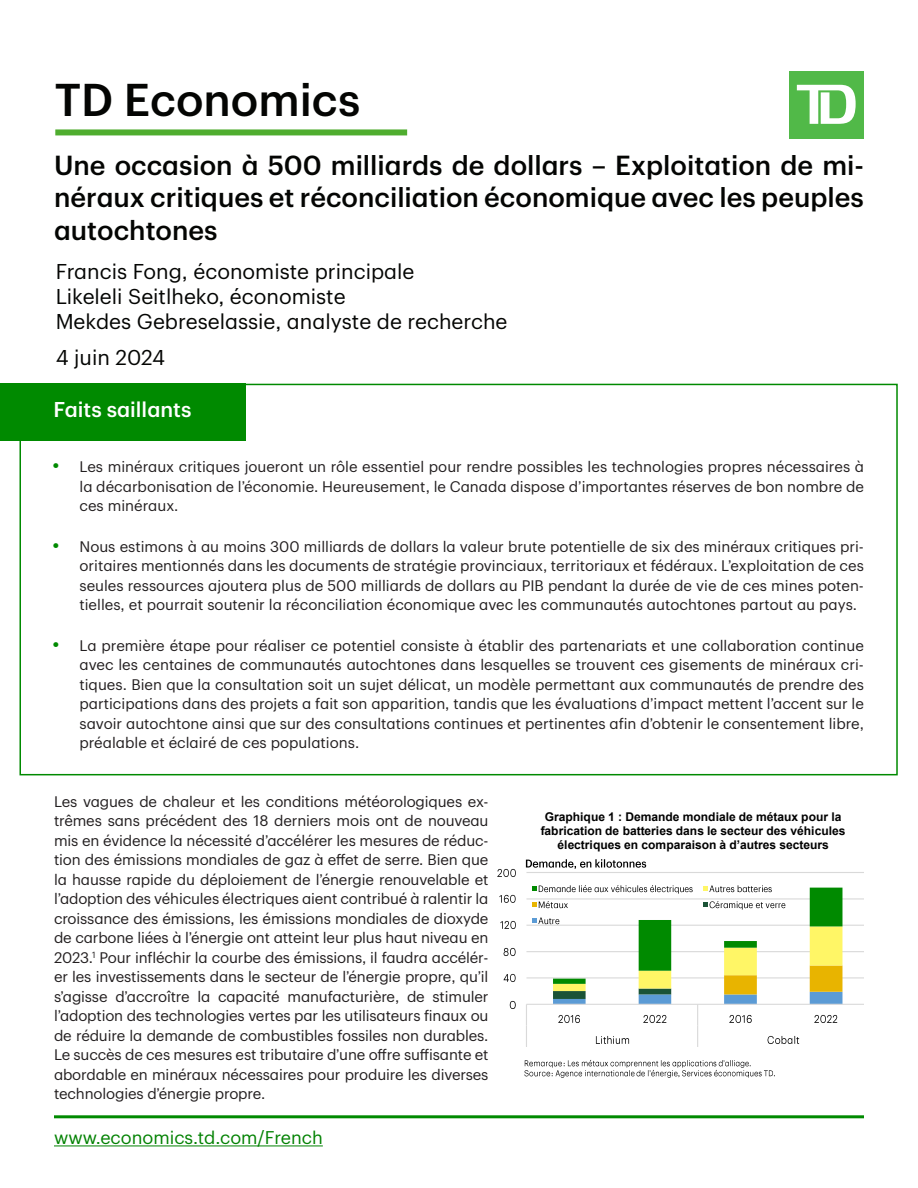
<style>
.page{position:relative;width:918px;height:1188px;background:#fff}
.page>*{position:absolute;margin:0;border:0;box-sizing:border-box;transform-origin:0 0}
.t1{font:500 45px "TD Graphik";color:#040503}
.Disclaimer{font:500 27px/32.4px "TD Graphik";color:#040503;text-align:justify}
.Disclaimer-2{font:21px "TD Graphik";color:#040503}
.t2{font:500 21px "TD Graphik";color:#fff}
.t3{font:18px "TD Graphik";color:#038203}
.Paragraph{font:15px/19.5px "TD Graphik";color:#231f20;text-align:justify}
.t4{font:700 12px/13.8px "Arial";color:#000;text-align:center}
.s1{font-size:21px;color:#008a00}
</style>
<div class="page">
<div style="left:789px;top:71px;width:75px;height:67px;background:#51b948"></div>
<svg style="left:797px;top:85px;width:59px;height:39px"></svg>
<div style="left:55px;top:129px;width:352px;height:6px;background:#4fad2f"></div>
<hr style="left:54px;top:1145px;width:269px;height:1px;background:#038203">
<hr style="left:54px;top:1115px;width:810px;height:3px;background:#008a00">
<hr style="left:526px;top:977px;width:338px;height:1px;background:#d9d9d9">
<hr style="left:526px;top:951px;width:338px;height:1px;background:#d9d9d9">
<hr style="left:526px;top:925px;width:338px;height:1px;background:#d9d9d9">
<hr style="left:526px;top:898px;width:338px;height:2px;background:#d9d9d9">
<hr style="left:526px;top:872px;width:338px;height:1px;background:#d9d9d9">
<hr style="left:526px;top:1004px;width:338px;height:1px;background:#d9d9d9">
<svg style="left:510px;top:1000px;width:17px;height:47px"></svg>
<img style="left:504px;top:973px;width:12px;height:9px">
<img style="left:504px;top:947px;width:12px;height:9px">
<img style="left:500px;top:920px;width:16px;height:9px">
<img style="left:500px;top:894px;width:16px;height:9px">
<img style="left:498px;top:868px;width:18px;height:9px">
<svg style="left:532px;top:886px;width:5px;height:5px"></svg>
<img style="left:538px;top:885px;width:136px;height:8px">
<svg style="left:532px;top:902px;width:5px;height:5px"></svg>
<img style="left:538px;top:899px;width:15px;height:10px">
<svg style="left:553px;top:886px;width:289px;height:161px"></svg>
<img style="left:710px;top:899px;width:79px;height:11px">
<svg style="left:532px;top:918px;width:5px;height:5px"></svg>
<img style="left:538px;top:914px;width:26px;height:11px">
<img style="left:525px;top:1060px;width:39px;height:7px">
<img style="left:564px;top:1060px;width:187px;height:7px">
<img style="left:525px;top:1070px;width:27px;height:7px">
<img style="left:552px;top:1067px;width:223px;height:10px">
<img style="left:526px;top:859px;width:121px;height:10px">
<div style="left:0;top:384px;width:245px;height:57px;background:#008a00"></div>
<h1 class="t1" style="left:55px;top:65px;width:307px">TD Economics</h1>
<p class="Disclaimer" style="left:54px;top:147px;width:811px">Une occasion à 500 milliards de dollars – Exploitation de mi&shy;néraux critiques et réconciliation économique avec les peuples autochtones</p>
<p class="Disclaimer-2" style="left:56px;top:255px;width:360px">Francis Fong, économiste principale</p>
<p class="Disclaimer-2" style="left:56px;top:281px;width:292px">Likeleli Seitlheko, économiste</p>
<p class="Disclaimer-2" style="left:56px;top:306px;width:453px">Mekdes Gebreselassie, analyste de recherche</p>
<p class="Disclaimer-2" style="left:56px;top:341px;width:111px">4 juin 2024</p>
<p class="t2" style="left:54px;top:393px;width:139px">Faits saillants</p>
<p class="Paragraph" style="left:80px;top:456px;width:786px;text-indent:-27px"><span class="s1">•</span> Les minéraux critiques joueront un rôle essentiel pour rendre possibles les technologies propres nécessaires à la décarbonisation de l’économie. Heureusement, le Canada dispose d’importantes réserves de bon nombre de ces minéraux.</p>
<p class="Paragraph" style="left:80px;top:535px;width:786px;text-indent:-27px"><span class="s1">•</span> Nous estimons à au moins 300 milliards de dollars la valeur brute potentielle de six des minéraux critiques pri&shy;oritaires mentionnés dans les documents de stratégie provinciaux, territoriaux et fédéraux. L’exploitation de ces seules ressources ajoutera plus de 500 milliards de dollars au PIB pendant la durée de vie de ces mines poten&shy;tielles, et pourrait soutenir la réconciliation économique avec les communautés autochtones partout au pays.</p>
<p class="Paragraph" style="left:80px;top:634px;width:786px;text-indent:-27px"><span class="s1">•</span> La première étape pour réaliser ce potentiel consiste à établir des partenariats et une collaboration continue avec les centaines de communautés autochtones dans lesquelles se trouvent ces gisements de minéraux cri&shy;tiques. Bien que la consultation soit un sujet délicat, un modèle permettant aux communautés de prendre des participations dans des projets a fait son apparition, tandis que les évaluations d’impact mettent l’accent sur le savoir autochtone ainsi que sur des consultations continues et pertinentes afin d’obtenir le consentement libre, préalable et éclairé de ces populations.</p>
<p class="Paragraph" style="left:54px;top:790px;width:436px">Les vagues de chaleur et les conditions météorologiques ex&shy;trêmes sans précédent des 18 derniers mois ont de nouveau mis en évidence la nécessité d’accélérer les mesures de réduc&shy;tion des émissions mondiales de gaz à effet de serre. Bien que la hausse rapide du déploiement de l’énergie renouvelable et l’adoption des véhicules électriques aient contribué à ralentir la croissance des émissions, les émissions mondiales de dioxyde de carbone liées à l’énergie ont atteint leur plus haut niveau en 2023.<sup>1</sup> Pour infléchir la courbe des émissions, il faudra accélér&shy;er les investissements dans le secteur de l’énergie propre, qu’il s’agisse d’accroître la capacité manufacturière, de stimuler l’adoption des technologies vertes par les utilisateurs finaux ou de réduire la demande de combustibles fossiles non durables.<br>Le succès de ces mesures est tributaire d’une offre suffisante et abordable en minéraux nécessaires pour produire les diverses technologies d’énergie propre.</p>
<p class="t3" style="left:54px;top:1124px;width:270px">www.economics.td.com/French</p>
<p class="t4" style="left:541px;top:810px;width:306px">Graphique 1 : Demande mondiale de métaux pour la fabrication de batteries dans le secteur des véhicules électriques en comparaison à d’autres secteurs</p>
</div>
